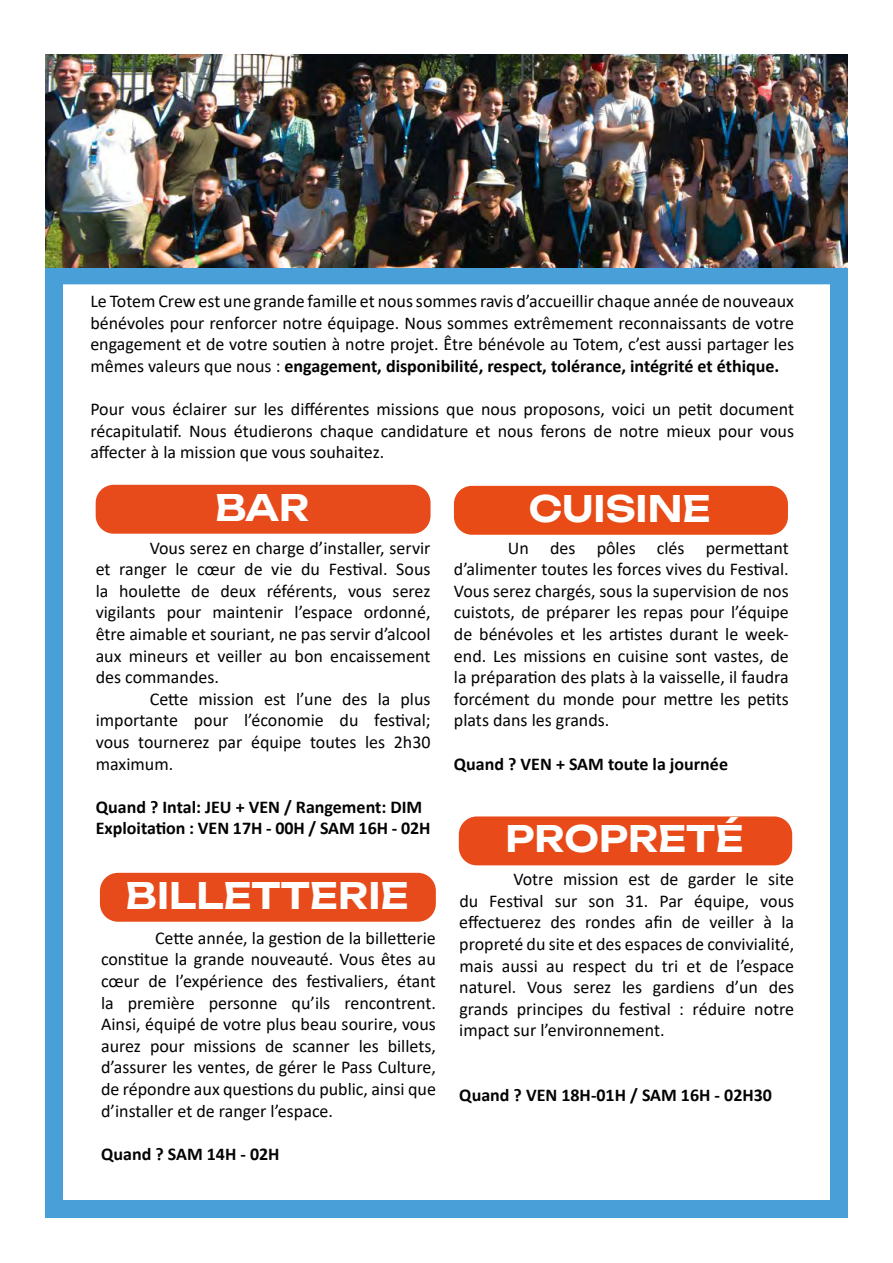
<style>
.page{position:relative;width:893px;height:1263px;background:#fff}
.page>*{position:absolute;margin:0;border:0;box-sizing:border-box;transform-origin:0 0}
.t1{font:36px "Unbounded";color:#fff}
.t2{font:18px/21.6px "Calibri";color:#030304;text-align:justify}
.t3{font:700 18px/21.6px "Calibri";color:#030304}
.s1{font-weight:700}
</style>
<div class="page">
<div style="left:45px;top:266px;width:803px;height:952px;border:18px solid #499fd8"></div>
<div style="left:100px;top:873px;width:336px;height:49px;background:#e84b1b;border-radius:18px"></div>
<div style="left:96px;top:485px;width:335px;height:49px;background:#e84b1b;border-radius:18px"></div>
<div style="left:459px;top:816px;width:333px;height:49px;background:#e84b19;border-radius:18px"></div>
<div style="left:454px;top:486px;width:334px;height:49px;background:#e84b15;border-radius:18px"></div>
<img style="left:45px;top:54px;width:803px;height:214px">
<p class="t2" style="left:90px;top:290px;width:705px">Le Totem Crew est une grande famille et nous sommes ravis d’accueillir chaque année de nouveaux bénévoles pour renforcer notre équipage. Nous sommes extrêmement reconnaissants de votre engagement et de votre soutien à notre projet. Être bénévole au Totem, c’est aussi partager les mêmes valeurs que nous : <span class="s1">engagement, disponibilité, respect, tolérance, intégrité et éthique.</span></p>
<p class="t2" style="left:90px;top:398px;width:705px">Pour vous éclairer sur les différentes missions que nous proposons, voici un petit document récapitulatif. Nous étudierons chaque candidature et nous ferons de notre mieux pour vous affecter à la mission que vous souhaitez.</p>
<h1 class="t1" style="left:215px;top:478px;width:96px">BAR</h1>
<p class="t2" style="left:96px;top:536px;width:336px;text-indent:54px">Vous serez en charge d’installer, servir et ranger le cœur de vie du Festival. Sous la houlette de deux référents, vous serez vigilants pour maintenir l’espace ordonné, être aimable et souriant, ne pas servir d’alcool aux mineurs et veiller au bon encaissement des commandes.</p>
<p class="t2" style="left:96px;top:687px;width:336px;text-indent:54px">Cette mission est l’une des la plus importante pour l’économie du festival; vous tournerez par équipe toutes les 2h30 maximum.</p>
<p class="t3" style="left:96px;top:796px;width:336px">Quand ? Intal: JEU + VEN / Rangement: DIM<br>Exploitation : VEN 17H - 00H / SAM 16H - 02H</p>
<h1 class="t1" style="left:126px;top:866px;width:285px">BILLETTERIE</h1>
<p class="t2" style="left:101px;top:926px;width:336px;text-indent:54px">Cette année, la gestion de la billetterie constitue la grande nouveauté. Vous êtes au cœur de l’expérience des festivaliers, étant la première personne qu’ils rencontrent.<br>Ainsi, équipé de votre plus beau sourire, vous aurez pour missions de scanner les billets, d’assurer les ventes, de gérer le Pass Culture, de répondre aux questions du public, ainsi que d’installer et de ranger l’espace.</p>
<p class="t3" style="left:101px;top:1143px;width:180px">Quand ? SAM 14H - 02H</p>
<h1 class="t1" style="left:529px;top:479px;width:184px">CUISINE</h1>
<p class="t2" style="left:454px;top:536px;width:336px;text-indent:54px">Un des pôles clés permettant d’alimenter toutes les forces vives du Festival.<br>Vous serez chargés, sous la supervision de nos cuistots, de préparer les repas pour l’équipe de bénévoles et les artistes durant le week&shy;end. Les missions en cuisine sont vastes, de la préparation des plats à la vaisselle, il faudra forcément du monde pour mettre les petits plats dans les grands.</p>
<p class="t3" style="left:454px;top:752px;width:276px">Quand ? VEN + SAM toute la journée</p>
<h1 class="t1" style="left:505px;top:810px;width:240px">PROPRETÉ</h1>
<p class="t2" style="left:459px;top:868px;width:336px;text-indent:54px">Votre mission est de garder le site du Festival sur son 31. Par équipe, vous effectuerez des rondes afin de veiller à la propreté du site et des espaces de convivialité, mais aussi au respect du tri et de l’espace naturel. Vous serez les gardiens d’un des grands principes du festival : réduire notre impact sur l’environnement.</p>
<p class="t3" style="left:459px;top:1084px;width:314px">Quand ? VEN 18H-01H / SAM 16H - 02H30</p>
</div>
